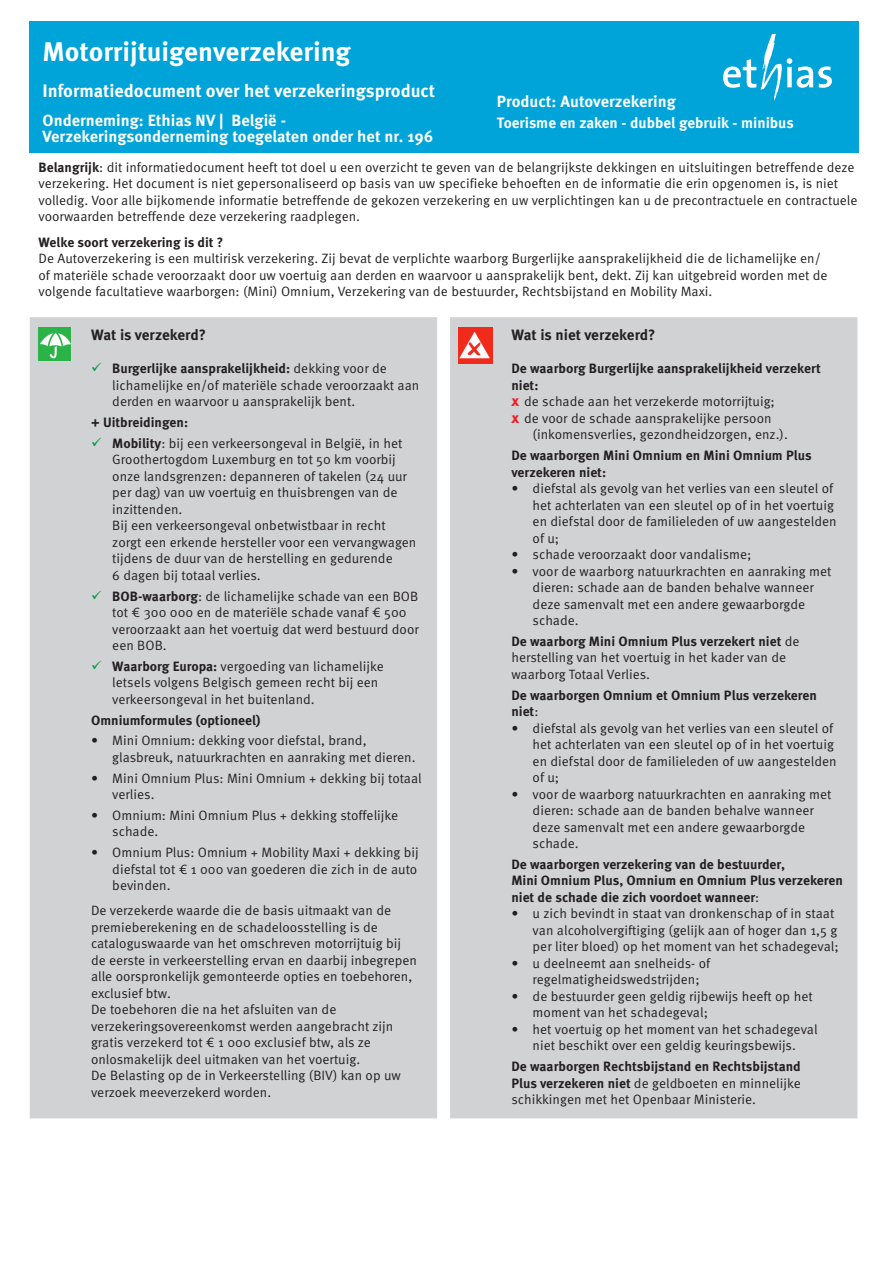
<style>
.page{position:relative;width:893px;height:1263px;background:#fff}
.page>*{position:absolute;margin:0;border:0;box-sizing:border-box;transform-origin:0 0}
.Gewone_tekst{font:700 27px "Meta Pro";color:#fff}
.Gewone_tekst-2{font:700 18px "Meta Pro";color:#fff}
.Gewone_tekst-3{font:700 16.2px/16.5px "Meta Pro";color:#fff}
.Gewone_tekst-4{font:700 15px "Meta Pro";color:#fff}
.Gewone_tekst-5{font:700 15px "Meta Pro";color:#231f20}
.Gewone_tekst-6{font:13.5px/16.5px "Meta Pro Norm";color:#231f20}
.Gewone_tekst-7{font:700 13.5px/16.5px "Meta Pro";color:#231f20}
.s1{font-family:"Meta Pro";font-weight:700}
.s2{color:#009847}
.s3{font-family:"Meta Pro";font-weight:700;font-size:15px;color:#ee1d23}
.s4{font-family:"Meta Pro Norm";font-weight:400}
</style>
<div class="page">
<div style="left:30px;top:317px;width:827px;height:801px;background:#d1d2d4"></div>
<img style="left:39px;top:328px;width:31px;height:32px">
<img style="left:458px;top:328px;width:34px;height:36px">
<div style="left:30px;top:21px;width:829px;height:132px;background:#00a4d9"></div>
<svg style="left:723px;top:35px;width:109px;height:66px"></svg>
<svg style="left:102px;top:373px;width:13px;height:1px"></svg>
<p class="Gewone_tekst" style="left:43px;top:30px;width:310px">Motorrijtuigenverzekering</p>
<p class="Gewone_tekst-2" style="left:43px;top:76px;width:394px">Informatiedocument over het verzekeringsproduct</p>
<p class="Gewone_tekst-3" style="left:43px;top:111px;width:392px">Onderneming: Ethias NV | België -<br>Verzekeringsonderneming toegelaten onder het nr. 196</p>
<p class="Gewone_tekst-3" style="left:497px;top:92px;width:181px">Product: Autoverzekering</p>
<p class="Gewone_tekst-4" style="left:497px;top:111px;width:298px">Toerisme en zaken - dubbel gebruik - minibus</p>
<p class="Gewone_tekst-6" style="left:38px;top:158px;width:820px"><span class="s1">Belangrijk</span>: dit informatiedocument heeft tot doel u een overzicht te geven van de belangrijkste dekkingen en uitsluitingen betreffende deze verzekering. Het document is niet gepersonaliseerd op basis van uw specifieke behoeften en de informatie die erin opgenomen is, is niet volledig. Voor alle bijkomende informatie betreffende de gekozen verzekering en uw verplichtingen kan u de precontractuele en contractuele voorwaarden betreffende deze verzekering raadplegen.</p>
<p class="Gewone_tekst-6" style="left:38px;top:233px;width:791px"><span class="s1">Welke soort verzekering is dit ?<br></span>De Autoverzekering is een multirisk verzekering. Zij bevat de verplichte waarborg Burgerlijke aansprakelijkheid die de lichamelijke en/ of materiële schade veroorzaakt door uw voertuig aan derden en waarvoor u aansprakelijk bent, dekt. Zij kan uitgebreid worden met de volgende facultatieve waarborgen: (Mini) Omnium, Verzekering van de bestuurder, Rechtsbijstand en Mobility Maxi.</p>
<p class="Gewone_tekst-5" style="left:91px;top:323px;width:116px">Wat is verzekerd?</p>
<p class="Gewone_tekst-6" style="left:112px;top:359px;width:309px;text-indent:-21px"><span class="s2">✓</span> <span class="s1">Burgerlijke aansprakelijkheid:</span> dekking voor de lichamelijke en/of materiële schade veroorzaakt aan derden en waarvoor u aansprakelijk bent.</p>
<p class="Gewone_tekst-7" style="left:91px;top:413px;width:99px">+ Uitbreidingen:</p>
<p class="Gewone_tekst-6" style="left:112px;top:434px;width:296px;text-indent:-21px"><span class="s2">✓</span> <span class="s1">Mobility</span>: bij een verkeersongeval in België, in het Groothertogdom Luxemburg en tot 50 km voorbij onze landsgrenzen: depanneren of takelen (24 uur per dag) van uw voertuig en thuisbrengen van de inzittenden.</p>
<p class="Gewone_tekst-6" style="left:112px;top:516px;width:306px">Bij een verkeersongeval onbetwistbaar in recht zorgt een erkende hersteller voor een vervangwagen tijdens de duur van de herstelling en gedurende<br>6 dagen bij totaal verlies.</p>
<p class="Gewone_tekst-6" style="left:112px;top:587px;width:308px;text-indent:-21px"><span class="s2">✓</span> <span class="s1">BOB-waarborg</span>: de lichamelijke schade van een BOB tot € 300 000 en de materiële schade vanaf € 500 veroorzaakt aan het voertuig dat werd bestuurd door een BOB.</p>
<p class="Gewone_tekst-6" style="left:112px;top:657px;width:273px;text-indent:-21px"><span class="s2">✓</span> <span class="s1">Waarborg Europa:</span> vergoeding van lichamelijke letsels volgens Belgisch gemeen recht bij een verkeersongeval in het buitenland.</p>
<p class="Gewone_tekst-7" style="left:91px;top:711px;width:171px">Omniumformules (optioneel)</p>
<p class="Gewone_tekst-6" style="left:112px;top:731px;width:305px;text-indent:-21px">• Mini Omnium: dekking voor diefstal, brand, glasbreuk, natuurkrachten en aanraking met dieren.</p>
<p class="Gewone_tekst-6" style="left:112px;top:769px;width:311px;text-indent:-21px">• Mini Omnium Plus: Mini Omnium + dekking bij totaal verlies.</p>
<p class="Gewone_tekst-6" style="left:112px;top:806px;width:287px;text-indent:-21px">• Omnium: Mini Omnium Plus + dekking stoffelijke schade.</p>
<p class="Gewone_tekst-6" style="left:112px;top:843px;width:308px;text-align:justify;text-indent:-21px">• Omnium Plus: Omnium + Mobility Maxi + dekking bij diefstal tot € 1 000 van goederen die zich in de auto bevinden.</p>
<p class="Gewone_tekst-6" style="left:91px;top:901px;width:327px">De verzekerde waarde die de basis uitmaakt van de premieberekening en de schadeloosstelling is de cataloguswaarde van het omschreven motorrijtuig bij de eerste in verkeerstelling ervan en daarbij inbegrepen alle oorspronkelijk gemonteerde opties en toebehoren, exclusief btw.<br>De toebehoren die na het afsluiten van de verzekeringsovereenkomst werden aangebracht zijn gratis verzekerd tot € 1 000 exclusief btw, als ze onlosmakelijk deel uitmaken van het voertuig.<br>De Belasting op de in Verkeerstelling (BIV) kan op uw verzoek meeverzekerd worden.</p>
<p class="Gewone_tekst-5" style="left:511px;top:323px;width:146px">Wat is niet verzekerd?</p>
<p class="Gewone_tekst-7" style="left:511px;top:359px;width:311px">De waarborg Burgerlijke aansprakelijkheid verzekert niet:</p>
<p class="Gewone_tekst-6" style="left:511px;top:392px;width:265px"><span class="s3">x</span> de schade aan het verzekerde motorrijtuig;</p>
<p class="Gewone_tekst-6" style="left:533px;top:409px;width:257px;text-indent:-21px"><span class="s3">x</span> de voor de schade aansprakelijke persoon (inkomensverlies, gezondheidzorgen, enz.).</p>
<p class="Gewone_tekst-7" style="left:511px;top:446px;width:302px">De waarborgen Mini Omnium en Mini Omnium Plus verzekeren niet:</p>
<p class="Gewone_tekst-6" style="left:533px;top:479px;width:306px;text-indent:-21px">• diefstal als gevolg van het verlies van een sleutel of het achterlaten van een sleutel op of in het voertuig en diefstal door de familieleden of uw aangestelden of u;</p>
<p class="Gewone_tekst-6" style="left:511px;top:545px;width:242px">• schade veroorzaakt door vandalisme;</p>
<p class="Gewone_tekst-6" style="left:533px;top:562px;width:300px;text-indent:-21px">• voor de waarborg natuurkrachten en aanraking met dieren: schade aan de banden behalve wanneer deze samenvalt met een andere gewaarborgde schade.</p>
<p class="Gewone_tekst-6" style="left:511px;top:632px;width:290px"><span class="s1">De waarborg Mini Omnium Plus verzekert niet</span> de herstelling van het voertuig in het kader van de waarborg Totaal Verlies.</p>
<p class="Gewone_tekst-7" style="left:511px;top:686px;width:307px">De waarborgen Omnium et Omnium Plus verzekeren niet<span class="s4">:</span></p>
<p class="Gewone_tekst-6" style="left:533px;top:719px;width:306px;text-indent:-21px">• diefstal als gevolg van het verlies van een sleutel of het achterlaten van een sleutel op of in het voertuig en diefstal door de familieleden of uw aangestelden of u;</p>
<p class="Gewone_tekst-6" style="left:533px;top:785px;width:300px;text-indent:-21px">• voor de waarborg natuurkrachten en aanraking met dieren: schade aan de banden behalve wanneer deze samenvalt met een andere gewaarborgde schade.</p>
<p class="Gewone_tekst-7" style="left:511px;top:855px;width:333px">De waarborgen verzekering van de bestuurder,<br>Mini Omnium Plus, Omnium en Omnium Plus verzekeren niet de schade die zich voordoet wanneer<span class="s4">:</span></p>
<p class="Gewone_tekst-6" style="left:533px;top:904px;width:308px;text-indent:-21px">• u zich bevindt in staat van dronkenschap of in staat van alcoholvergiftiging (gelijk aan of hoger dan 1,5 g per liter bloed) op het moment van het schadegeval;</p>
<p class="Gewone_tekst-6" style="left:533px;top:954px;width:179px;text-indent:-21px">• u deelneemt aan snelheids- of regelmatigheidswedstrijden;</p>
<p class="Gewone_tekst-6" style="left:533px;top:987px;width:282px;text-indent:-21px">• de bestuurder geen geldig rijbewijs heeft op het moment van het schadegeval;</p>
<p class="Gewone_tekst-6" style="left:511px;top:1020px;width:308px;text-align:center">• het voertuig op het moment van het schadegeval niet beschikt over een geldig keuringsbewijs.</p>
<p class="Gewone_tekst-7" style="left:511px;top:1057px;width:291px;text-align:justify">De waarborgen Rechtsbijstand en Rechtsbijstand Plus verzekeren niet <span class="s4">de geldboeten en minnelijke schikkingen met het Openbaar Ministerie.</span></p>
</div>
